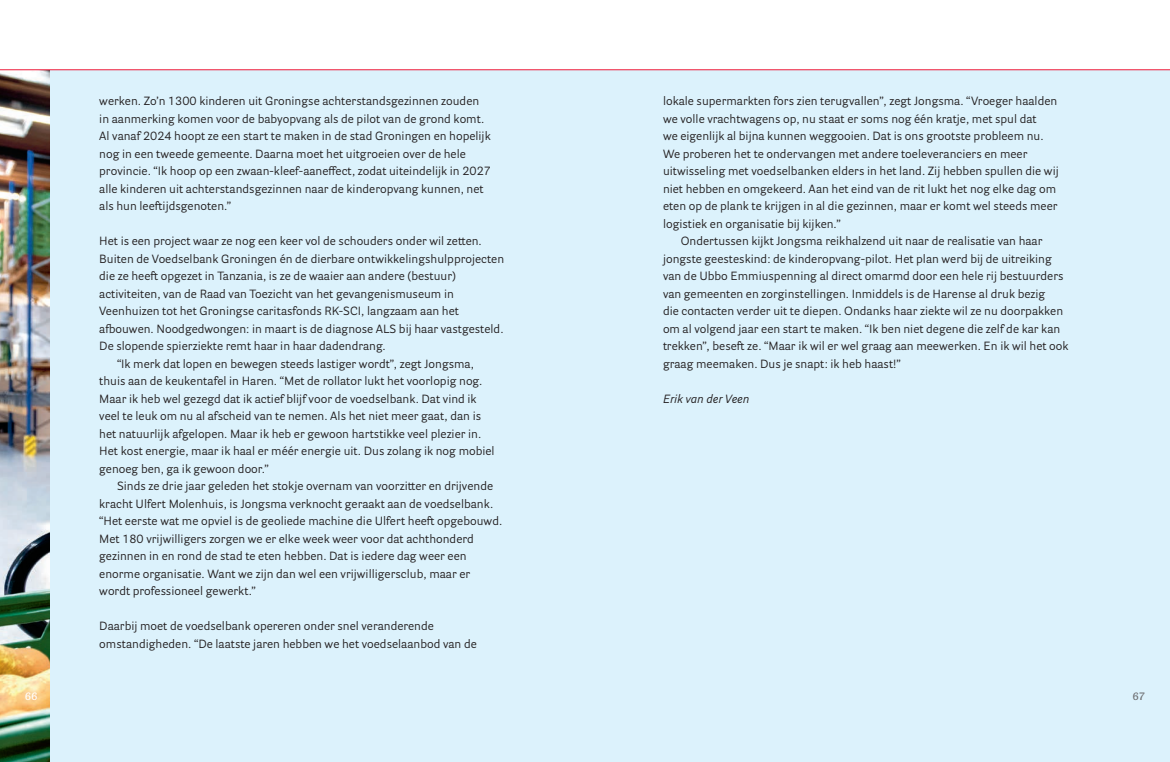
<style>
.page{position:relative;width:1170px;height:762px;background:#fff}
.page>*{position:absolute;margin:0;border:0;box-sizing:border-box;transform-origin:0 0}
.t1{font:11.88px/17.5px "Parry Grotesque";color:#231f20}
.t2{font:italic 11.88px "Parry Grotesque";color:#231f20}
.t3{font:600 10.62px "Parry";color:#fff}
.t4{font:600 10.62px "Parry";color:#6c6d70}
</style>
<div class="page">
<div style="left:0;top:70px;width:585px;height:692px;background:#dcf2fc"></div>
<div style="left:585px;top:70px;width:584px;height:692px;background:#dcf2fc"></div>
<img style="left:0;top:71px;width:50px;height:691px">
<hr style="left:0;top:70px;width:1169px;height:1px;background:#ed1a3a">
<p class="t1" style="left:99px;top:92px;width:393px">werken. Zo’n 1300 kinderen uit Groningse achterstandsgezinnen zouden in aanmerking komen voor de babyopvang als de pilot van de grond komt.<br>Al vanaf 2024 hoopt ze een start te maken in de stad Groningen en hopelijk nog in een tweede gemeente. Daarna moet het uitgroeien over de hele provincie. “Ik hoop op een zwaan-kleef-aaneffect, zodat uiteindelijk in 2027 alle kinderen uit achterstandsgezinnen naar de kinderopvang kunnen, net als hun leeftijdsgenoten.”</p>
<p class="t1" style="left:99px;top:232px;width:384px">Het is een project waar ze nog een keer vol de schouders onder wil zetten.</p>
<p class="t1" style="left:99px;top:250px;width:406px">Buiten de Voedselbank Groningen én de dierbare ontwikkelingshulpprojecten</p>
<p class="t1" style="left:99px;top:267px;width:358px">die ze heeft opgezet in Tanzania, is ze de waaier aan andere (bestuur)</p>
<p class="t1" style="left:99px;top:285px;width:356px">activiteiten, van de Raad van Toezicht van het gevangenismuseum in</p>
<p class="t1" style="left:99px;top:302px;width:361px">Veenhuizen tot het Groningse caritasfonds RK-SCI, langzaam aan het</p>
<p class="t1" style="left:99px;top:320px;width:406px">afbouwen. Noodgedwongen: in maart is de diagnose ALS bij haar vastgesteld.</p>
<p class="t1" style="left:99px;top:337px;width:288px">De slopende spierziekte remt haar in haar dadendrang.</p>
<p class="t1" style="left:117px;top:355px;width:358px">“Ik merk dat lopen en bewegen steeds lastiger wordt”, zegt Jongsma,</p>
<p class="t1" style="left:99px;top:372px;width:384px">thuis aan de keukentafel in Haren. “Met de rollator lukt het voorlopig nog.</p>
<p class="t1" style="left:99px;top:390px;width:379px">Maar ik heb wel gezegd dat ik actief blijf voor de voedselbank. Dat vind ik</p>
<p class="t1" style="left:99px;top:407px;width:383px">veel te leuk om nu al afscheid van te nemen. Als het niet meer gaat, dan is</p>
<p class="t1" style="left:99px;top:425px;width:383px">het natuurlijk afgelopen. Maar ik heb er gewoon hartstikke veel plezier in.</p>
<p class="t1" style="left:99px;top:442px;width:397px">Het kost energie, maar ik haal er méér energie uit. Dus zolang ik nog mobiel</p>
<p class="t1" style="left:99px;top:460px;width:171px">genoeg ben, ga ik gewoon door.”</p>
<p class="t1" style="left:117px;top:477px;width:377px">Sinds ze drie jaar geleden het stokje overnam van voorzitter en drijvende</p>
<p class="t1" style="left:99px;top:495px;width:395px">kracht Ulfert Molenhuis, is Jongsma verknocht geraakt aan de voedselbank.</p>
<p class="t1" style="left:99px;top:512px;width:404px">“Het eerste wat me opviel is de geoliede machine die Ulfert heeft opgebouwd.</p>
<p class="t1" style="left:99px;top:530px;width:376px">Met 180 vrijwilligers zorgen we er elke week weer voor dat achthonderd</p>
<p class="t1" style="left:99px;top:547px;width:369px">gezinnen in en rond de stad te eten hebben. Dat is iedere dag weer een</p>
<p class="t1" style="left:99px;top:565px;width:372px">enorme organisatie. Want we zijn dan wel een vrijwilligersclub, maar er</p>
<p class="t1" style="left:99px;top:582px;width:158px">wordt professioneel gewerkt.”</p>
<p class="t1" style="left:99px;top:617px;width:379px">Daarbij moet de voedselbank opereren onder snel veranderende omstandigheden. “De laatste jaren hebben we het voedselaanbod van de</p>
<p class="t1" style="left:663px;top:92px;width:397px">lokale supermarkten fors zien terugvallen”, zegt Jongsma. “Vroeger haalden we volle vrachtwagens op, nu staat er soms nog één kratje, met spul dat<br>we eigenlijk al bijna kunnen weggooien. Dat is ons grootste probleem nu.<br>We proberen het te ondervangen met andere toeleveranciers en meer uitwisseling met voedselbanken elders in het land. Zij hebben spullen die wij niet hebben en omgekeerd. Aan het eind van de rit lukt het nog elke dag om eten op de plank te krijgen in al die gezinnen, maar er komt wel steeds meer logistiek en organisatie bij kijken.”</p>
<p class="t1" style="left:663px;top:232px;width:407px;text-indent:18px">Ondertussen kijkt Jongsma reikhalzend uit naar de realisatie van haar jongste geesteskind: de kinderopvang-pilot. Het plan werd bij de uitreiking van de Ubbo Emmiuspenning al direct omarmd door een hele rij bestuurders van gemeenten en zorginstellingen. Inmiddels is de Harense al druk bezig<br>die contacten verder uit te diepen. Ondanks haar ziekte wil ze nu doorpakken om al volgend jaar een start te maken. “Ik ben niet degene die zelf de kar kan trekken”, beseft ze. “Maar ik wil er wel graag aan meewerken. En ik wil het ook graag meemaken. Dus je snapt: ik heb haast!”</p>
<p class="t2" style="left:663px;top:390px;width:88px">Erik van der Veen</p>
<p class="t3" style="left:25px;top:689px;width:14px">66</p>
<p class="t4" style="left:1132px;top:689px;width:14px">67</p>
</div>
